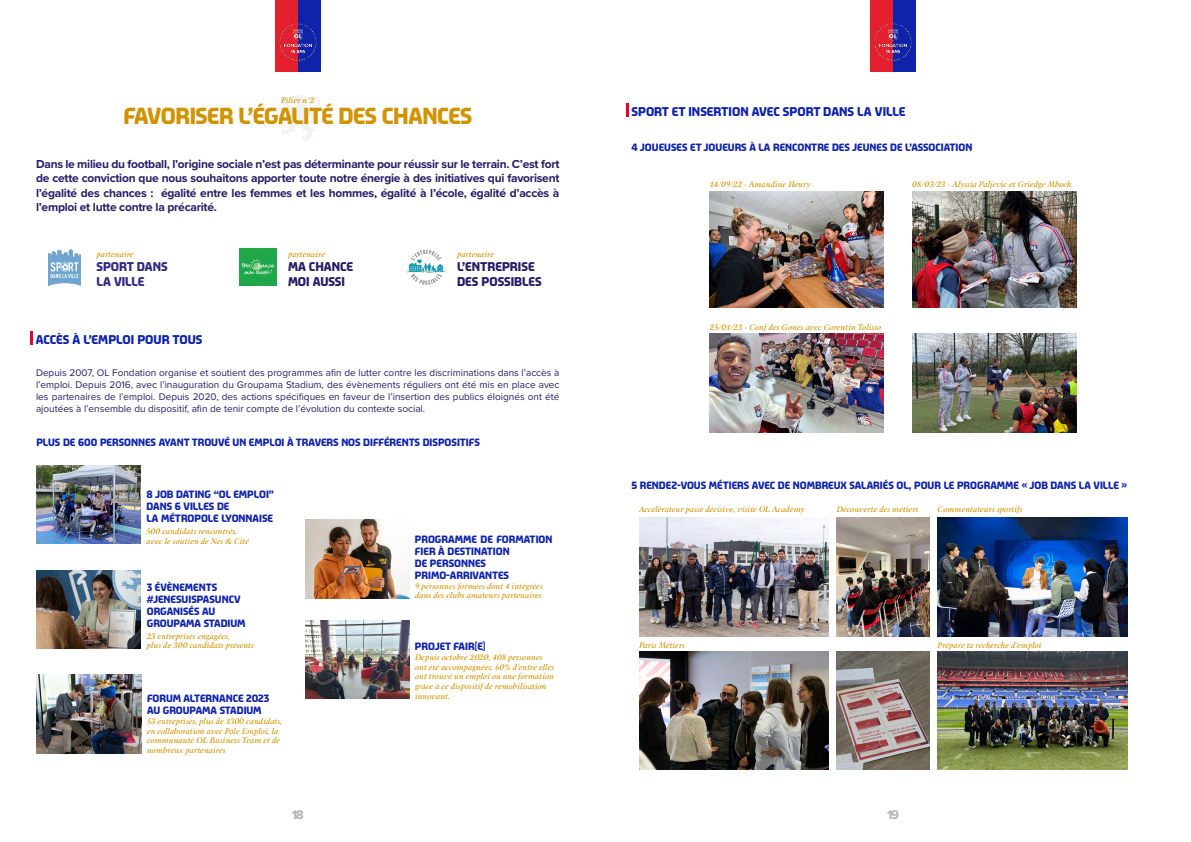
<style>
.page{position:relative;width:1191px;height:842px;background:#fff}
.page>*{position:absolute;margin:0;border:0;box-sizing:border-box;transform-origin:0 0}
.t1{font:22px "OL Stadium";letter-spacing:-.02em;color:#d19300}
.t2{font:700 13px "Proxima Nova";color:#b3b2b2}
.t3{font:700 12px/14.4px "Proxima Nova";letter-spacing:-.02em;color:#271d67;text-align:justify}
.t4{font:12px "OL Stadium";color:#0f23aa}
.t5{font:12px/14.4px "OL Stadium";color:#271d67}
.t6{font:12px/14.4px "OL Stadium";color:#302985}
.t7{font:10px/12px "OL Stadium";color:#0f23aa}
.t8{font:10px/12px "Proxima Nova";color:#271d67;text-align:justify}
.t9{font:italic 8px/9.6px "Mauritius";color:#d19300}
</style>
<div class="page">
<div style="left:275px;top:0;width:23px;height:71px;background:#e5202e"></div>
<div style="left:298px;top:0;width:23px;height:71px;background:#0f23aa"></div>
<img style="left:279px;top:23px;width:38px;height:38px">
<svg style="left:276px;top:95px;width:44px;height:46px"></svg>
<img style="left:48px;top:249px;width:33px;height:37px">
<img style="left:240px;top:249px;width:36px;height:36px">
<img style="left:408px;top:249px;width:37px;height:36px">
<img style="left:36px;top:465px;width:105px;height:79px">
<img style="left:305px;top:520px;width:105px;height:78px">
<img style="left:305px;top:620px;width:104px;height:79px">
<img style="left:36px;top:570px;width:105px;height:78px">
<img style="left:36px;top:675px;width:105px;height:78px">
<svg style="left:31px;top:331px;width:2px;height:13px"></svg>
<div style="left:870px;top:0;width:23px;height:71px;background:#e5202e"></div>
<div style="left:893px;top:0;width:23px;height:71px;background:#0f23aa"></div>
<img style="left:874px;top:23px;width:38px;height:38px">
<img style="left:710px;top:192px;width:173px;height:115px">
<img style="left:912px;top:192px;width:164px;height:115px">
<img style="left:639px;top:517px;width:189px;height:119px">
<img style="left:937px;top:517px;width:190px;height:119px">
<img style="left:836px;top:517px;width:93px;height:119px">
<svg style="left:626px;top:103px;width:2px;height:13px"></svg>
<img style="left:710px;top:334px;width:173px;height:98px">
<img style="left:912px;top:334px;width:164px;height:98px">
<img style="left:639px;top:651px;width:189px;height:119px">
<img style="left:836px;top:651px;width:93px;height:119px">
<img style="left:937px;top:651px;width:190px;height:119px">
<p class="t9" style="left:281px;top:95px;width:35px">Pilier n°2</p>
<h1 class="t1" style="left:123px;top:102px;width:350px">FAVORISER L’ÉGALITÉ DES CHANCES</h1>
<p class="t3" style="left:36px;top:156px;width:525px">Dans le milieu du football, l’origine sociale n’est pas déterminante pour réussir sur le terrain. C’est fort de cette conviction que nous souhaitons apporter toute notre énergie à des initiatives qui favorisent l’égalité des chances : égalité entre les femmes et les hommes, égalité à l’école, égalité d’accès à l’emploi et lutte contre la précarité.</p>
<p class="t9" style="left:96px;top:249px;width:39px">partenaire</p>
<h3 class="t6" style="left:96px;top:260px;width:73px">SPORT DANS<br>LA VILLE</h3>
<p class="t9" style="left:288px;top:249px;width:39px">partenaire</p>
<h3 class="t5" style="left:288px;top:260px;width:67px">MA CHANCE<br>MOI AUSSI</h3>
<p class="t9" style="left:457px;top:249px;width:39px">partenaire</p>
<h3 class="t5" style="left:457px;top:260px;width:86px">L’ENTREPRISE<br>DES POSSIBLES</h3>
<h3 class="t4" style="left:36px;top:332px;width:168px">ACCÈS À L’EMPLOI POUR TOUS</h3>
<p class="t8" style="left:36px;top:367px;width:525px">Depuis 2007, OL Fondation organise et soutient des programmes afin de lutter contre les discriminations dans l’accès à l’emploi. Depuis 2016, avec l’inauguration du Groupama Stadium, des évènements réguliers ont été mis en place avec les partenaires de l’emploi. Depuis 2020, des actions spécifiques en faveur de l’insertion des publics éloignés ont été ajoutées à l’ensemble du dispositif, afin de tenir compte de l’évolution du contexte social.</p>
<p class="t7" style="left:36px;top:437px;width:445px">PLUS DE 600 PERSONNES AYANT TROUVÉ UN EMPLOI À TRAVERS NOS DIFFÉRENTS DISPOSITIFS</p>
<p class="t7" style="left:146px;top:488px;width:129px">8 JOB DATING “OL EMPLOI”<br>DANS 6 VILLES DE<br>LA MÉTROPOLE LYONNAISE</p>
<p class="t9" style="left:146px;top:526px;width:104px">500 candidats rencontrés, avec le soutien de Nes &amp; Cité</p>
<p class="t7" style="left:147px;top:581px;width:100px">3 ÉVÈNEMENTS #JENESUISPASUNCV<br>ORGANISÉS AU<br>GROUPAMA STADIUM</p>
<p class="t9" style="left:147px;top:631px;width:109px">23 entreprises engagées,<br>plus de 300 candidats présents</p>
<p class="t7" style="left:147px;top:693px;width:124px">FORUM ALTERNANCE 2023<br>AU GROUPAMA STADIUM</p>
<p class="t9" style="left:147px;top:716px;width:137px">53 entreprises, plus de 1300 candidats, en collaboration avec Pôle Emploi, la communauté OL Business Team et de nombreux partenaires</p>
<p class="t7" style="left:415px;top:533px;width:139px">PROGRAMME DE FORMATION<br>FIER À DESTINATION<br>DE PERSONNES<br>PRIMO-ARRIVANTES</p>
<p class="t9" style="left:415px;top:581px;width:129px">9 personnes formées dont 4 intégrées dans des clubs amateurs partenaires</p>
<p class="t7" style="left:415px;top:640px;width:72px">PROJET FAIR[E]</p>
<p class="t9" style="left:415px;top:652px;width:141px">Depuis octobre 2020, 408 personnes ont été accompagnées, 60% d’entre elles ont trouvé un emploi ou une formation grâce à ce dispositif de remobilisation innovant.</p>
<h3 class="t4" style="left:631px;top:104px;width:275px">SPORT ET INSERTION AVEC SPORT DANS LA VILLE</h3>
<p class="t7" style="left:631px;top:142px;width:342px">4 JOUEUSES ET JOUEURS À LA RENCONTRE DES JEUNES DE L’ASSOCIATION</p>
<p class="t9" style="left:710px;top:179px;width:102px">14/09/22 - Amandine Henry</p>
<p class="t9" style="left:912px;top:179px;width:161px">08/03/23 - Alyssia Paljevic et Griedge Mbock</p>
<p class="t9" style="left:710px;top:322px;width:173px">25/01/23 - Conf des Gones avec Corentin Tolisso</p>
<p class="t7" style="left:631px;top:479px;width:497px">5 RENDEZ-VOUS MÉTIERS AVEC DE NOMBREUX SALARIÉS OL, POUR LE PROGRAMME « JOB DANS LA VILLE »</p>
<p class="t9" style="left:639px;top:504px;width:167px">Accélérateur passe décisive, visite OL Academy</p>
<p class="t9" style="left:836px;top:504px;width:83px">Découverte des métiers</p>
<p class="t9" style="left:937px;top:504px;width:86px">Commentateurs sportifs</p>
<p class="t9" style="left:639px;top:640px;width:48px">Paris Métiers</p>
<p class="t9" style="left:937px;top:640px;width:105px">Prépare ta recherche d’emploi</p>
<h2 class="t2" style="left:292px;top:805px;width:13px">18</h2>
<h2 class="t2" style="left:887px;top:805px;width:13px">19</h2>
</div>
